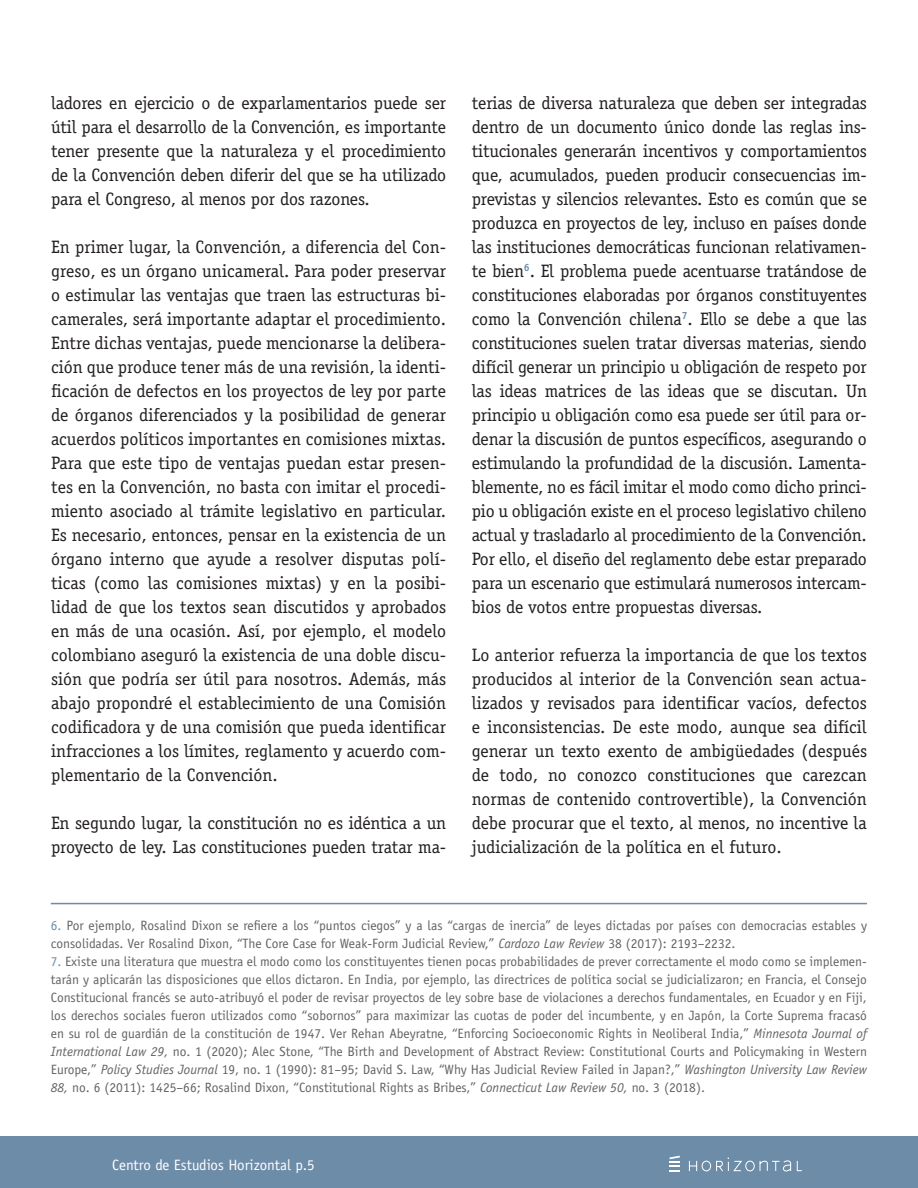
<style>
.page{position:relative;width:918px;height:1188px;background:#fff}
.page>*{position:absolute;margin:0;border:0;box-sizing:border-box;transform-origin:0 0}
.t1{font:18px/24px "Officina Serif Std";letter-spacing:-.01em;color:#231f20;text-align:justify}
.t2{font:15px "Officina Sans Std";color:#fff}
.t3{font:13.5px/18px "Officina Sans Std";color:#636363}
.s1{color:#6d8ca8}
.s2{font-style:italic}
</style>
<div class="page">
<div style="left:0;top:1136px;width:918px;height:52px;background:#6d8ca8"></div>
<svg style="left:669px;top:1156px;width:11px;height:16px"></svg>
<svg style="left:688px;top:1157px;width:114px;height:15px"></svg>
<hr style="left:51px;top:903px;width:816px;height:1px;background:#6d8ca8">
<p class="t1" style="left:51px;top:91px;width:397px">ladores en ejercicio o de exparlamentarios puede ser útil para el desarrollo de la Convención, es importante tener presente que la naturaleza y el procedimiento de la Convención deben diferir del que se ha utilizado para el Congreso, al menos por dos razones.</p>
<p class="t1" style="left:51px;top:235px;width:397px">En primer lugar, la Convención, a diferencia del Con&shy;greso, es un órgano unicameral. Para poder preservar o estimular las ventajas que traen las estructuras bi&shy;camerales, será importante adaptar el procedimiento.<br>Entre dichas ventajas, puede mencionarse la delibera&shy;ción que produce tener más de una revisión, la identi&shy;ficación de defectos en los proyectos de ley por parte de órganos diferenciados y la posibilidad de generar acuerdos políticos importantes en comisiones mixtas.<br>Para que este tipo de ventajas puedan estar presen&shy;tes en la Convención, no basta con imitar el procedi&shy;miento asociado al trámite legislativo en particular.<br>Es necesario, entonces, pensar en la existencia de un órgano interno que ayude a resolver disputas polí&shy;ticas (como las comisiones mixtas) y en la posibi&shy;lidad de que los textos sean discutidos y aprobados en más de una ocasión. Así, por ejemplo, el modelo colombiano aseguró la existencia de una doble discu&shy;sión que podría ser útil para nosotros. Además, más abajo propondré el establecimiento de una Comisión codificadora y de una comisión que pueda identificar infracciones a los límites, reglamento y acuerdo com&shy;plementario de la Convención.</p>
<p class="t1" style="left:51px;top:811px;width:397px">En segundo lugar, la constitución no es idéntica a un proyecto de ley. Las constituciones pueden tratar ma-</p>
<p class="t1" style="left:472px;top:91px;width:397px">terias de diversa naturaleza que deben ser integradas dentro de un documento único donde las reglas ins&shy;titucionales generarán incentivos y comportamientos que, acumulados, pueden producir consecuencias im&shy;previstas y silencios relevantes. Esto es común que se produzca en proyectos de ley, incluso en países donde las instituciones democráticas funcionan relativamen&shy;te bien<sup>6</sup>. El problema puede acentuarse tratándose de constituciones elaboradas por órganos constituyentes como la Convención chilena<sup>7</sup>. Ello se debe a que las constituciones suelen tratar diversas materias, siendo difícil generar un principio u obligación de respeto por las ideas matrices de las ideas que se discutan. Un principio u obligación como esa puede ser útil para or&shy;denar la discusión de puntos específicos, asegurando o estimulando la profundidad de la discusión. Lamenta&shy;blemente, no es fácil imitar el modo como dicho princi&shy;pio u obligación existe en el proceso legislativo chileno actual y trasladarlo al procedimiento de la Convención.<br>Por ello, el diseño del reglamento debe estar preparado para un escenario que estimulará numerosos intercam&shy;bios de votos entre propuestas diversas.</p>
<p class="t1" style="left:472px;top:643px;width:397px">Lo anterior refuerza la importancia de que los textos producidos al interior de la Convención sean actua&shy;lizados y revisados para identificar vacíos, defectos e inconsistencias. De este modo, aunque sea difícil generar un texto exento de ambigüedades (después de todo, no conozco constituciones que carezcan normas de contenido controvertible), la Convención debe procurar que el texto, al menos, no incentive la judicialización de la política en el futuro.</p>
<p class="t3" style="left:51px;top:916px;width:818px"><span class="s1">6.</span> Por ejemplo, Rosalind Dixon se refiere a los “puntos ciegos” y a las “cargas de inercia” de leyes dictadas por países con democracias estables y consolidadas. Ver Rosalind Dixon, “The Core Case for Weak-Form Judicial Review,” <span class="s2">Cardozo Law Review</span> 38 (2017): 2193–2232.</p>
<p class="t3" style="left:51px;top:952px;width:818px;text-align:justify"><span class="s1">7.</span> Existe una literatura que muestra el modo como los constituyentes tienen pocas probabilidades de prever correctamente el modo como se implemen&shy;tarán y aplicarán las disposiciones que ellos dictaron. En India, por ejemplo, las directrices de política social se judicializaron; en Francia, el Consejo Constitucional francés se auto-atribuyó el poder de revisar proyectos de ley sobre base de violaciones a derechos fundamentales, en Ecuador y en Fiji, los derechos sociales fueron utilizados como “sobornos” para maximizar las cuotas de poder del incumbente, y en Japón, la Corte Suprema fracasó en su rol de guardián de la constitución de 1947. Ver Rehan Abeyratne, “Enforcing Socioeconomic Rights in Neoliberal India,” <span class="s2">Minnesota Journal of International Law 29,</span> no. 1 (2020); Alec Stone, “The Birth and Development of Abstract Review: Constitutional Courts and Policymaking in Western Europe,” <span class="s2">Policy Studies Journal</span> 19, no. 1 (1990): 81–95; David S. Law, “Why Has Judicial Review Failed in Japan?,” <span class="s2">Washington University Law Review 88,</span> no. 6 (2011): 1425–66; Rosalind Dixon, “Constitutional Rights as Bribes,” <span class="s2">Connecticut Law Review 50,</span> no. 3 (2018).</p>
<p class="t2" style="left:112px;top:1156px;width:204px">Centro de Estudios Horizontal p.5</p>
</div>
